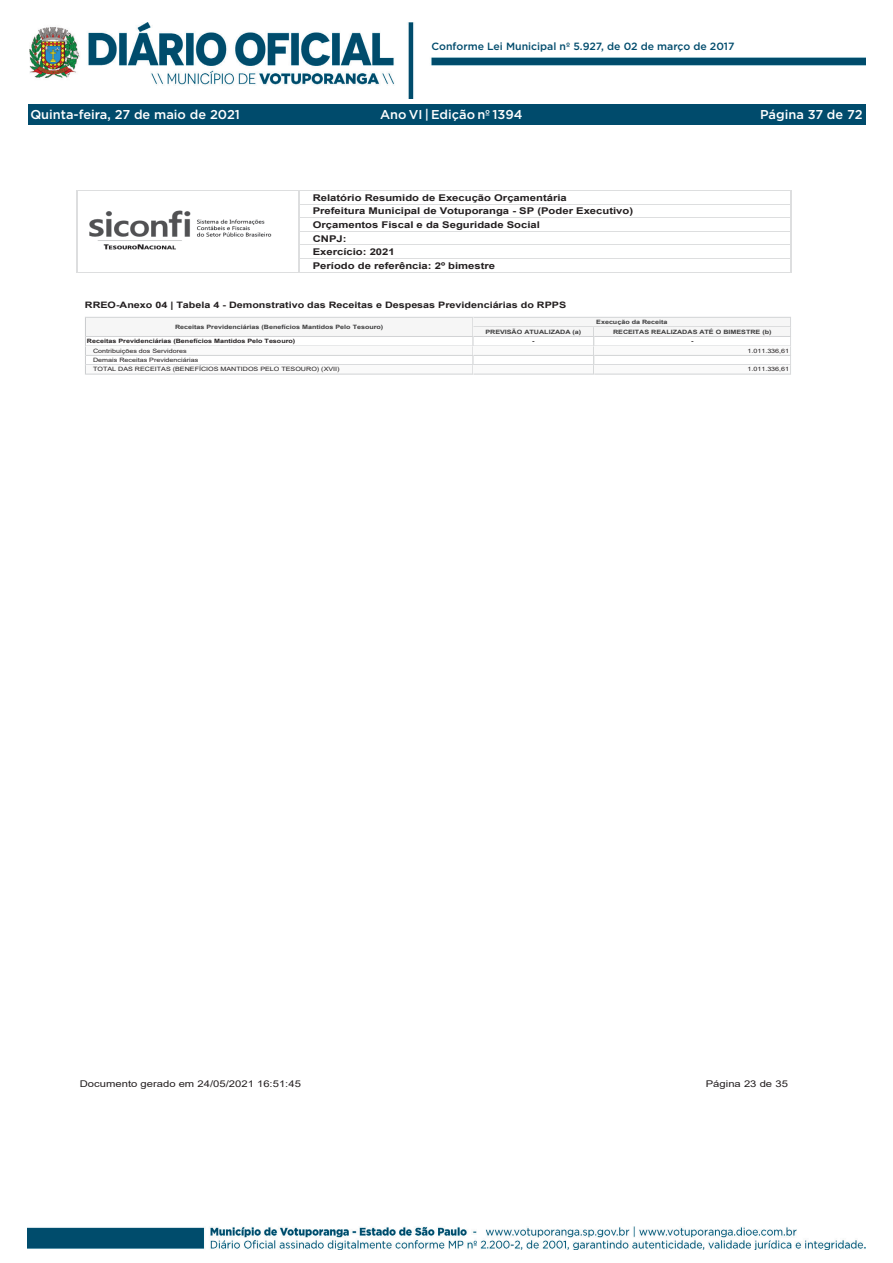
<style>
.page{position:relative;width:893px;height:1263px;background:#fff}
.page>*{position:absolute;margin:0;border:0;box-sizing:border-box;transform-origin:0 0}
.t1{font:500 12.75px "Gotham";color:#fff}
.t2{font:500 10.5px "Gotham";color:#004b6c}
.t3{font:700 9.3px/13.6px "Arial";color:#231f20;scale:1.21 1}
.t4{font:9.3px "Arial";color:#231f20;scale:1.21 1}
.t5{font:700 8.85px "Arial";color:#231f20;scale:1.21 1}
.t6{font:5.85px/9.3px "Arial";color:#231f20;scale:1.21 1}
.t7{font:700 5.85px "Arial";color:#3d3d3e;scale:1.21 1}
.t8{font:700 5.85px "Arial";color:#231f20;scale:1.21 1}
</style>
<div class="page">
<img style="left:28px;top:1226px;width:837px;height:24px">
<img style="left:29px;top:22px;width:836px;height:76px">
<div style="left:28px;top:104px;width:837px;height:21px;background:#004b6c"></div>
<hr style="left:76px;top:190px;width:223px;height:1px;background:#dddedf">
<hr style="left:76px;top:272px;width:223px;height:1px;background:#dddedf">
<hr style="left:76px;top:190px;width:1px;height:82px;background:#dddedf">
<hr style="left:298px;top:190px;width:493px;height:1px;background:#dddedf">
<hr style="left:298px;top:204px;width:493px;height:1px;background:#dddedf">
<hr style="left:298px;top:217px;width:493px;height:1px;background:#dddedf">
<hr style="left:298px;top:231px;width:493px;height:1px;background:#dddedf">
<hr style="left:298px;top:244px;width:493px;height:1px;background:#dddedf">
<hr style="left:298px;top:258px;width:493px;height:1px;background:#dddedf">
<svg style="left:790px;top:191px;width:1px;height:81px"></svg>
<hr style="left:298px;top:272px;width:493px;height:1px;background:#dddedf">
<svg style="left:298px;top:191px;width:1px;height:81px"></svg>
<img style="left:89px;top:210px;width:183px;height:40px">
<svg style="left:85px;top:317px;width:706px;height:58px"></svg>
<p class="t2" style="left:432px;top:40px;width:304px">Conforme Lei Municipal nº 5.927, de 02 de março de 2017</p>
<h1 class="t1" style="left:30px;top:106px;width:211px">Quinta-feira, 27 de maio de 2021</h1>
<h1 class="t1" style="left:380px;top:106px;width:144px">Ano VI | Edição nº 1394</h1>
<h1 class="t1" style="left:760px;top:106px;width:104px">Página 37 de 72</h1>
<p class="t3" style="left:313px;top:191px;width:266px">Relatório Resumido de Execução Orçamentária<br>Prefeitura Municipal de Votuporanga - SP (Poder Executivo)<br>Orçamentos Fiscal e da Seguridade Social<br>CNPJ:<br>Exercício: 2021<br>Período de referência: 2º bimestre</p>
<p class="t5" style="left:85px;top:299px;width:399px">RREO-Anexo 04 | Tabela 4 - Demonstrativo das Receitas e Despesas Previdenciárias do RPPS</p>
<p class="t7" style="left:175px;top:323px;width:174px">Receitas Previdenciárias (Benefícios Mantidos Pelo Tesouro)</p>
<p class="t7" style="left:596px;top:318px;width:60px">Execução da Receita</p>
<p class="t7" style="left:485px;top:328px;width:81px">PREVISÃO ATUALIZADA (a)</p>
<p class="t7" style="left:613px;top:328px;width:132px">RECEITAS REALIZADAS ATÉ O BIMESTRE (b)</p>
<p class="t8" style="left:87px;top:337px;width:174px">Receitas Previdenciárias (Benefícios Mantidos Pelo Tesouro)</p>
<p class="t8" style="left:532px;top:337px;width:3px">-</p>
<p class="t8" style="left:691px;top:337px;width:3px">-</p>
<p class="t6" style="left:93px;top:346px;width:79px">Contribuições dos Servidores</p>
<p class="t6" style="left:747px;top:346px;width:36px">1.011.336,61</p>
<p class="t6" style="left:93px;top:355px;width:205px">Demais Receitas Previdenciárias<br>TOTAL DAS RECEITAS (BENEFÍCIOS MANTIDOS PELO TESOURO) (XVII)</p>
<p class="t6" style="left:747px;top:365px;width:36px">1.011.336,61</p>
<p class="t4" style="left:80px;top:1077px;width:184px">Documento gerado em 24/05/2021 16:51:45</p>
<p class="t4" style="left:706px;top:1077px;width:69px">Página 23 de 35</p>
</div>
